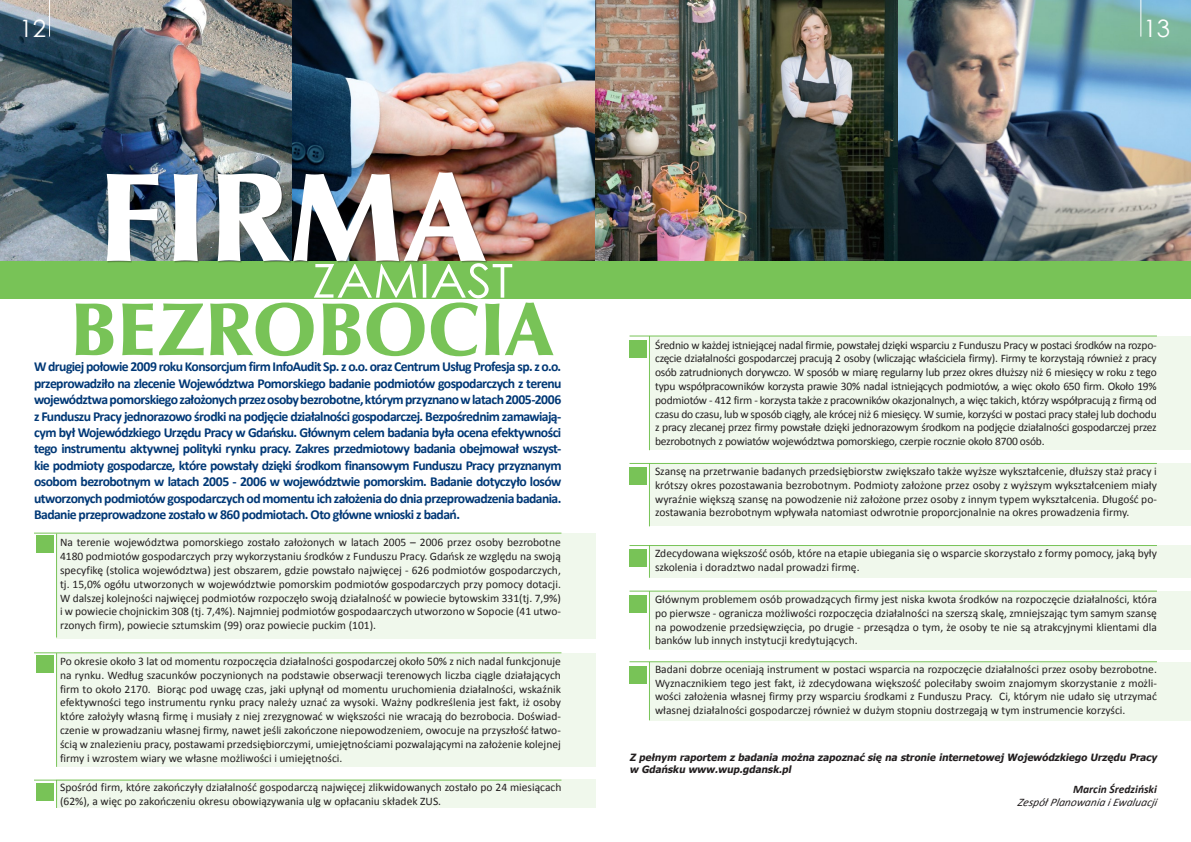
<style>
.page{position:relative;width:1191px;height:842px;background:#fff}
.page>*{position:absolute;margin:0;border:0;box-sizing:border-box;transform-origin:0 0}
.t1{font:24px "Century Gothic";color:#fff}
.t2{font:700 13.7px/16.4px "Calibri";letter-spacing:-.045em;color:#003876;text-align:justify}
.t3{font:11.5px/13.8px "Calibri";color:#231f20;text-align:justify}
.t4{font:italic 11.5px "Calibri";color:#231f20}
.t5{font:italic 700 11.5px "Calibri";color:#231f20}
.t6{font:italic 700 10px/12px "Tahoma";color:#231f20}
</style>
<div class="page">
<div style="left:0;top:0;width:1191px;height:299px;background:#78c357"></div>
<img style="left:0;top:0;width:293px;height:261px">
<img style="left:293px;top:0;width:302px;height:261px">
<div style="left:56px;top:533px;width:539px;height:105px;background:#f0f8ec"></div>
<div style="left:57px;top:653px;width:538px;height:113px;background:#f0f8ec"></div>
<div style="left:56px;top:780px;width:539px;height:28px;background:#f0f8ec"></div>
<div style="left:36px;top:536px;width:17px;height:17px;background:#78c357"></div>
<div style="left:37px;top:656px;width:17px;height:17px;background:#78c357"></div>
<div style="left:37px;top:783px;width:17px;height:17px;background:#78c357"></div>
<hr style="left:56px;top:534px;width:1px;height:103px;background:#69bd45">
<hr style="left:56px;top:653px;width:1px;height:114px;background:#69bd45">
<svg style="left:56px;top:781px;width:1px;height:27px"></svg>
<hr style="left:34px;top:533px;width:527px;height:1px;background:#69bd45">
<hr style="left:34px;top:652px;width:527px;height:1px;background:#69bd45">
<hr style="left:34px;top:780px;width:527px;height:1px;background:#69bd45">
<img style="left:76px;top:172px;width:477px;height:184px">
<div style="left:650px;top:336px;width:541px;height:114px;background:#f0f8ec"></div>
<div style="left:650px;top:463px;width:541px;height:63px;background:#f0f8ec"></div>
<div style="left:650px;top:545px;width:541px;height:33px;background:#f0f8ec"></div>
<div style="left:650px;top:591px;width:541px;height:59px;background:#f0f8ec"></div>
<div style="left:650px;top:662px;width:541px;height:59px;background:#f0f8ec"></div>
<div style="left:629px;top:340px;width:17px;height:17px;background:#78c357"></div>
<div style="left:629px;top:468px;width:17px;height:17px;background:#78c357"></div>
<div style="left:629px;top:549px;width:17px;height:18px;background:#78c357"></div>
<div style="left:629px;top:596px;width:17px;height:17px;background:#78c357"></div>
<div style="left:629px;top:666px;width:17px;height:17px;background:#78c357"></div>
<img style="left:595px;top:0;width:303px;height:261px">
<img style="left:898px;top:0;width:293px;height:261px">
<hr style="left:649px;top:336px;width:1px;height:114px;background:#69bd45">
<hr style="left:649px;top:463px;width:1px;height:63px;background:#69bd45">
<hr style="left:649px;top:545px;width:1px;height:33px;background:#69bd45">
<hr style="left:649px;top:591px;width:1px;height:58px;background:#69bd45">
<hr style="left:649px;top:662px;width:1px;height:58px;background:#69bd45">
<hr style="left:629px;top:335px;width:528px;height:1px;background:#69bd45">
<hr style="left:629px;top:463px;width:528px;height:1px;background:#69bd45">
<hr style="left:629px;top:545px;width:528px;height:1px;background:#69bd45">
<hr style="left:629px;top:591px;width:528px;height:1px;background:#69bd45">
<hr style="left:629px;top:661px;width:528px;height:1px;background:#69bd45">
<hr style="left:49px;top:0;width:1px;height:37px;background:#fff">
<hr style="left:1140px;top:0;width:1px;height:37px;background:#fff">
<h1 class="t1" style="left:20px;top:11px;width:28px">12</h1>
<h1 class="t1" style="left:1143px;top:11px;width:28px">13</h1>
<p class="t2" style="left:34px;top:358px;width:529px">W drugiej połowie 2009 roku Konsorcjum firm InfoAudit Sp. z o.o. oraz Centrum Usług Profesja sp. z o.o. przeprowadziło na zlecenie Województwa Pomorskiego badanie podmiotów gospodarczych z terenu województwa pomorskiego założonych przez osoby bezrobotne, którym przyznano w latach 2005-2006 z Funduszu Pracy jednorazowo środki na podjęcie działalności gospodarczej. Bezpośrednim zamawiają&shy;cym był Wojewódzkiego Urzędu Pracy w Gdańsku. Głównym celem badania była ocena efektywności tego instrumentu aktywnej polityki rynku pracy. Zakres przedmiotowy badania obejmował wszyst&shy;kie podmioty gospodarcze, które powstały dzięki środkom finansowym Funduszu Pracy przyznanym osobom bezrobotnym w latach 2005 - 2006 w województwie pomorskim. Badanie dotyczyło losów utworzonych podmiotów gospodarczych od momentu ich założenia do dnia przeprowadzenia badania.<br>Badanie przeprowadzone zostało w 860 podmiotach. Oto główne wnioski z badań.</p>
<p class="t3" style="left:60px;top:535px;width:502px">Na terenie województwa pomorskiego zostało założonych w latach 2005 – 2006 przez osoby bezrobotne 4180 podmiotów gospodarczych przy wykorzystaniu środków z Funduszu Pracy. Gdańsk ze względu na swoją specyfikę (stolica województwa) jest obszarem, gdzie powstało najwięcej - 626 podmiotów gospodarczych, tj. 15,0% ogółu utworzonych w województwie pomorskim podmiotów gospodarczych przy pomocy dotacji.<br>W dalszej kolejności najwięcej podmiotów rozpoczęło swoją działalność w powiecie bytowskim 331(tj. 7,9%) i w powiecie chojnickim 308 (tj. 7,4%). Najmniej podmiotów gospodaarczych utworzono w Sopocie (41 utwo&shy;rzonych firm), powiecie sztumskim (99) oraz powiecie puckim (101).</p>
<p class="t3" style="left:60px;top:654px;width:502px">Po okresie około 3 lat od momentu rozpoczęcia działalności gospodarczej około 50% z nich nadal funkcjonuje na rynku. Według szacunków poczynionych na podstawie obserwacji terenowych liczba ciągle działających firm to około 2170. Biorąc pod uwagę czas, jaki upłynął od momentu uruchomienia działalności, wskaźnik efektywności tego instrumentu rynku pracy należy uznać za wysoki. Ważny podkreślenia jest fakt, iż osoby które założyły własną firmę i musiały z niej zrezygnować w większości nie wracają do bezrobocia. Doświad&shy;czenie w prowadzaniu własnej firmy, nawet jeśli zakończone niepowodzeniem, owocuje na przyszłość łatwo&shy;ścią w znalezieniu pracy, postawami przedsiębiorczymi, umiejętnościami pozwalającymi na założenie kolejnej firmy i wzrostem wiary we własne możliwości i umiejętności.</p>
<p class="t3" style="left:60px;top:780px;width:503px">Spośród firm, które zakończyły działalność gospodarczą najwięcej zlikwidowanych zostało po 24 miesiącach (62%), a więc po zakończeniu okresu obowiązywania ulg w opłacaniu składek ZUS.</p>
<p class="t3" style="left:655px;top:337px;width:503px">Średnio w każdej istniejącej nadal firmie, powstałej dzięki wsparciu z Funduszu Pracy w postaci środków na rozpo&shy;częcie działalności gospodarczej pracują 2 osoby (wliczając właściciela firmy). Firmy te korzystają również z pracy osób zatrudnionych dorywczo. W sposób w miarę regularny lub przez okres dłuższy niż 6 miesięcy w roku z tego typu współpracowników korzysta prawie 30% nadal istniejących podmiotów, a więc około 650 firm. Około 19% podmiotów - 412 firm - korzysta także z pracowników okazjonalnych, a więc takich, którzy współpracują z firmą od czasu do czasu, lub w sposób ciągły, ale krócej niż 6 miesięcy. W sumie, korzyści w postaci pracy stałej lub dochodu z pracy zlecanej przez firmy powstałe dzięki jednorazowym środkom na podjęcie działalności gospodarczej przez bezrobotnych z powiatów województwa pomorskiego, czerpie rocznie około 8700 osób.</p>
<p class="t3" style="left:655px;top:464px;width:503px">Szansę na przetrwanie badanych przedsiębiorstw zwiększało także wyższe wykształcenie, dłuższy staż pracy i krótszy okres pozostawania bezrobotnym. Podmioty założone przez osoby z wyższym wykształceniem miały wyraźnie większą szansę na powodzenie niż założone przez osoby z innym typem wykształcenia. Długość po&shy;zostawania bezrobotnym wpływała natomiast odwrotnie proporcjonalnie na okres prowadzenia firmy.</p>
<p class="t3" style="left:655px;top:546px;width:503px">Zdecydowana większość osób, które na etapie ubiegania się o wsparcie skorzystało z formy pomocy, jaką były szkolenia i doradztwo nadal prowadzi firmę.</p>
<p class="t3" style="left:655px;top:592px;width:503px">Głównym problemem osób prowadzących firmy jest niska kwota środków na rozpoczęcie działalności, która po pierwsze - ogranicza możliwości rozpoczęcia działalności na szerszą skalę, zmniejszając tym samym szansę na powodzenie przedsięwzięcia, po drugie - przesądza o tym, że osoby te nie są atrakcyjnymi klientami dla banków lub innych instytucji kredytujących.</p>
<p class="t3" style="left:655px;top:661px;width:503px">Badani dobrze oceniają instrument w postaci wsparcia na rozpoczęcie działalności przez osoby bezrobotne.<br>Wyznacznikiem tego jest fakt, iż zdecydowana większość poleciłaby swoim znajomym skorzystanie z możli&shy;wości założenia własnej firmy przy wsparciu środkami z Funduszu Pracy. Ci, którym nie udało się utrzymać własnej działalności gospodarczej również w dużym stopniu dostrzegają w tym instrumencie korzyści.</p>
<p class="t6" style="left:629px;top:751px;width:529px">Z pełnym raportem z badania można zapoznać się na stronie internetowej Wojewódzkiego Urzędu Pracy w Gdańsku www.wup.gdansk.pl</p>
<p class="t5" style="left:1073px;top:781px;width:85px">Marcin Średziński</p>
<p class="t4" style="left:1017px;top:795px;width:143px">Zesp ół Planowania iEwaluacji</p>
</div>
